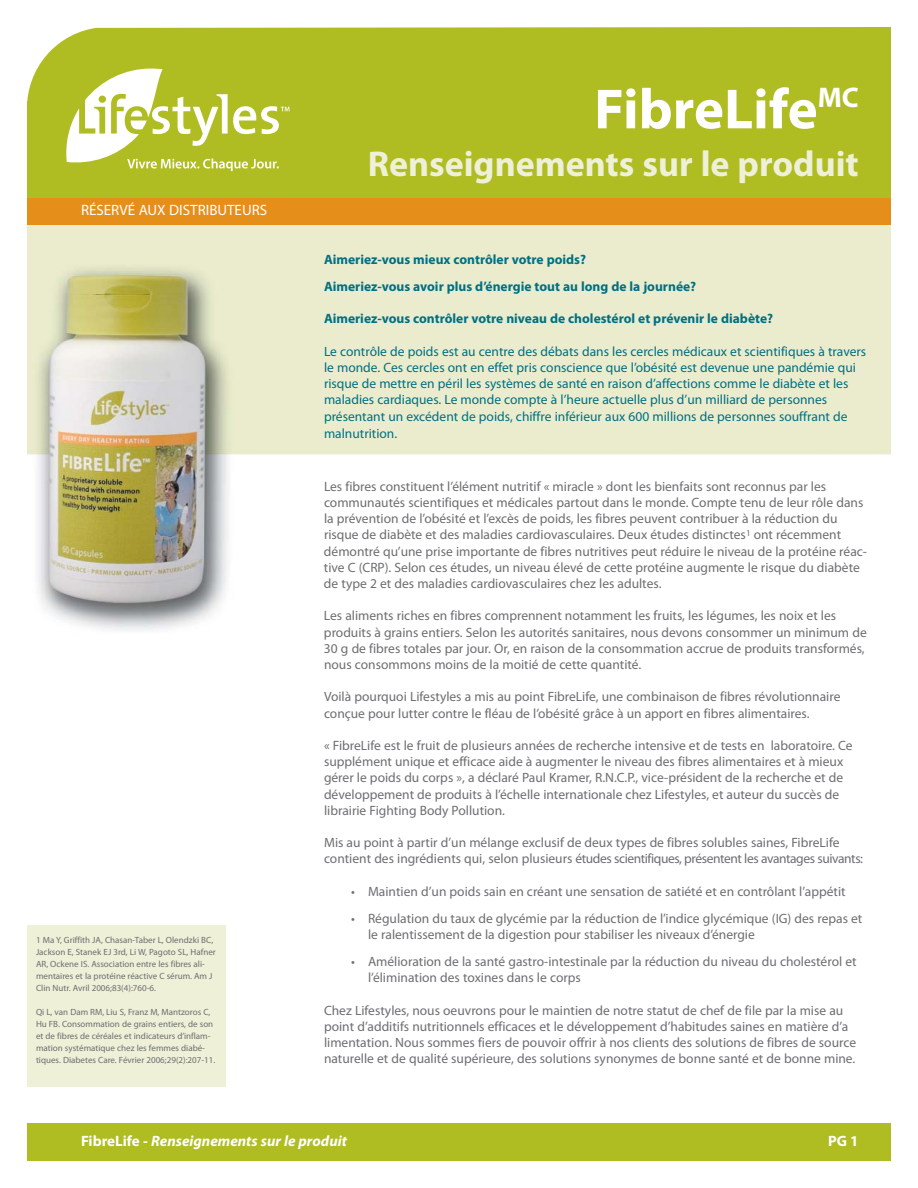
<style>
.page{position:relative;width:918px;height:1188px;background:#fff}
.page>*{position:absolute;margin:0;border:0;box-sizing:border-box;transform-origin:0 0}
.t1{font:700 57px "Myriad Pro";color:#fff}
.t2{font:700 36px "Myriad Pro";color:#eef0d8}
.t3{font:italic 700 15px "Myriad Pro";color:#fff}
.t4{font:15px "Myriad Pro";color:#fff}
.t5{font:700 15px "Myriad Pro";color:#fff}
.t6{font:13.5px/16.2px "Myriad Pro";color:#6d6e70}
.t7{font:13.5px/16.4px "Myriad Pro";color:#007083}
.t8{font:700 13.5px/27px "Myriad Pro";color:#007083}
.t9{font:9px/12px "Myriad Pro";color:#6d6e70}
.s1{font-style:normal}
</style>
<div class="page">
<img style="left:27px;top:225px;width:864px;height:405px">
<div style="left:27px;top:1123px;width:864px;height:38px;background:#afbd22"></div>
<div style="left:27px;top:27px;width:864px;height:171px;background:#afbd22"></div>
<svg style="left:66px;top:69px;width:224px;height:102px"></svg>
<div style="left:27px;top:198px;width:864px;height:27px;background:#e58e1a"></div>
<div style="left:27px;top:926px;width:199px;height:161px;background:#eef0d8"></div>
<p class="t4" style="left:81px;top:205px;width:188px">RÉSERVÉ AUX DISTRIBUTEURS</p>
<p class="t9" style="left:36px;top:934px;width:181px">1 Ma Y, Griffith JA, Chasan-Taber L, Olendzki BC, Jackson E, Stanek EJ 3rd, Li W, Pagoto SL, Hafner AR, Ockene IS. Association entre les fibres ali&shy;mentaires et la protéine réactive C sérum. Am J Clin Nutr. Avril 2006;83(4):760-6.</p>
<p class="t9" style="left:36px;top:1006px;width:181px">Qi L, van Dam RM, Liu S, Franz M, Mantzoros C, Hu FB. Consommation de grains entiers, de son et de fibres de céréales et indicateurs d’inflam&shy;mation systématique chez les femmes diabé&shy;tiques. Diabetes Care. Février 2006;29(2):207-11.</p>
<h1 class="t1" style="left:594px;top:88px;width:266px">FibreLife<sup>MC</sup></h1>
<h2 class="t2" style="left:368px;top:151px;width:493px">Renseignements sur le produit</h2>
<p class="t8" style="left:324px;top:247px;width:374px">Aimeriez-vous mieux contrôler votre poids?<br>Aimeriez-vous avoir plus d’énergie tout au long de la journée?</p>
<p class="t8" style="left:324px;top:306px;width:451px">Aimeriez-vous contrôler votre niveau de cholestérol et prévenir le diabète?</p>
<p class="t7" style="left:324px;top:344px;width:544px">Le contrôle de poids est au centre des débats dans les cercles médicaux et scientifiques à travers le monde. Ces cercles ont en effet pris conscience que l’obésité est devenue une pandémie qui risque de mettre en péril les systèmes de santé en raison d’affections comme le diabète et les maladies cardiaques. Le monde compte à l’heure actuelle plus d’un milliard de personnes présentant un excédent de poids, chiffre inférieur aux 600 millions de personnes souffrant de malnutrition.</p>
<p class="t6" style="left:324px;top:479px;width:545px">Les fibres constituent l’élément nutritif « miracle » dont les bienfaits sont reconnus par les communautés scientifiques et médicales partout dans le monde. Compte tenu de leur rôle dans la prévention de l’obésité et l’excès de poids, les fibres peuvent contribuer à la réduction du risque de diabète et des maladies cardiovasculaires. Deux études distinctes<sup>1</sup> ont récemment démontré qu’une prise importante de fibres nutritives peut réduire le niveau de la protéine réac&shy;tive C (CRP). Selon ces études, un niveau élevé de cette protéine augmente le risque du diabète de type 2 et des maladies cardiovasculaires chez les adultes.</p>
<p class="t6" style="left:324px;top:609px;width:544px">Les aliments riches en fibres comprennent notamment les fruits, les légumes, les noix et les produits à grains entiers. Selon les autorités sanitaires, nous devons consommer un minimum de 30 g de fibres totales par jour. Or, en raison de la consommation accrue de produits transformés, nous consommons moins de la moitié de cette quantité.</p>
<p class="t6" style="left:324px;top:690px;width:518px">Voilà pourquoi Lifestyles a mis au point FibreLife, une combinaison de fibres révolutionnaire conçue pour lutter contre le fléau de l’obésité grâce à un apport en fibres alimentaires.</p>
<p class="t6" style="left:324px;top:738px;width:530px">« FibreLife est le fruit de plusieurs années de recherche intensive et de tests en laboratoire. Ce supplément unique et efficace aide à augmenter le niveau des fibres alimentaires et à mieux gérer le poids du corps », a déclaré Paul Kramer, R.N.C.P., vice-président de la recherche et de développement de produits à l’échelle internationale chez Lifestyles, et auteur du succès de librairie Fighting Body Pollution.</p>
<p class="t6" style="left:324px;top:835px;width:541px">Mis au point à partir d’un mélange exclusif de deux types de fibres solubles saines, FibreLife contient des ingrédients qui, selon plusieurs études scientifiques, présentent les avantages suivants:</p>
<p class="t6" style="left:351px;top:884px;width:496px">• Maintien d’un poids sain en créant une sensation de satiété et en contrôlant l’appétit</p>
<p class="t6" style="left:368px;top:911px;width:496px;text-indent:-17px">• Régulation du taux de glycémie par la réduction de l’indice glycémique (IG) des repas et le ralentissement de la digestion pour stabiliser les niveaux d’énergie</p>
<p class="t6" style="left:368px;top:954px;width:490px;text-indent:-17px">• Amélioration de la santé gastro-intestinale par la réduction du niveau du cholestérol et l’élimination des toxines dans le corps</p>
<p class="t6" style="left:324px;top:1003px;width:534px">Chez Lifestyles, nous oeuvrons pour le maintien de notre statut de chef de file par la mise au point d’additifs nutritionnels efficaces et le développement d’habitudes saines en matière d’a limentation. Nous sommes fiers de pouvoir offrir à nos clients des solutions de fibres de source naturelle et de qualité supérieure, des solutions synonymes de bonne santé et de bonne mine.</p>
<p class="t3" style="left:81px;top:1135px;width:267px"><span class="s1">FibreLife -</span> Renseignements sur le produit</p>
<p class="t5" style="left:828px;top:1135px;width:32px">PG 1</p>
</div>
